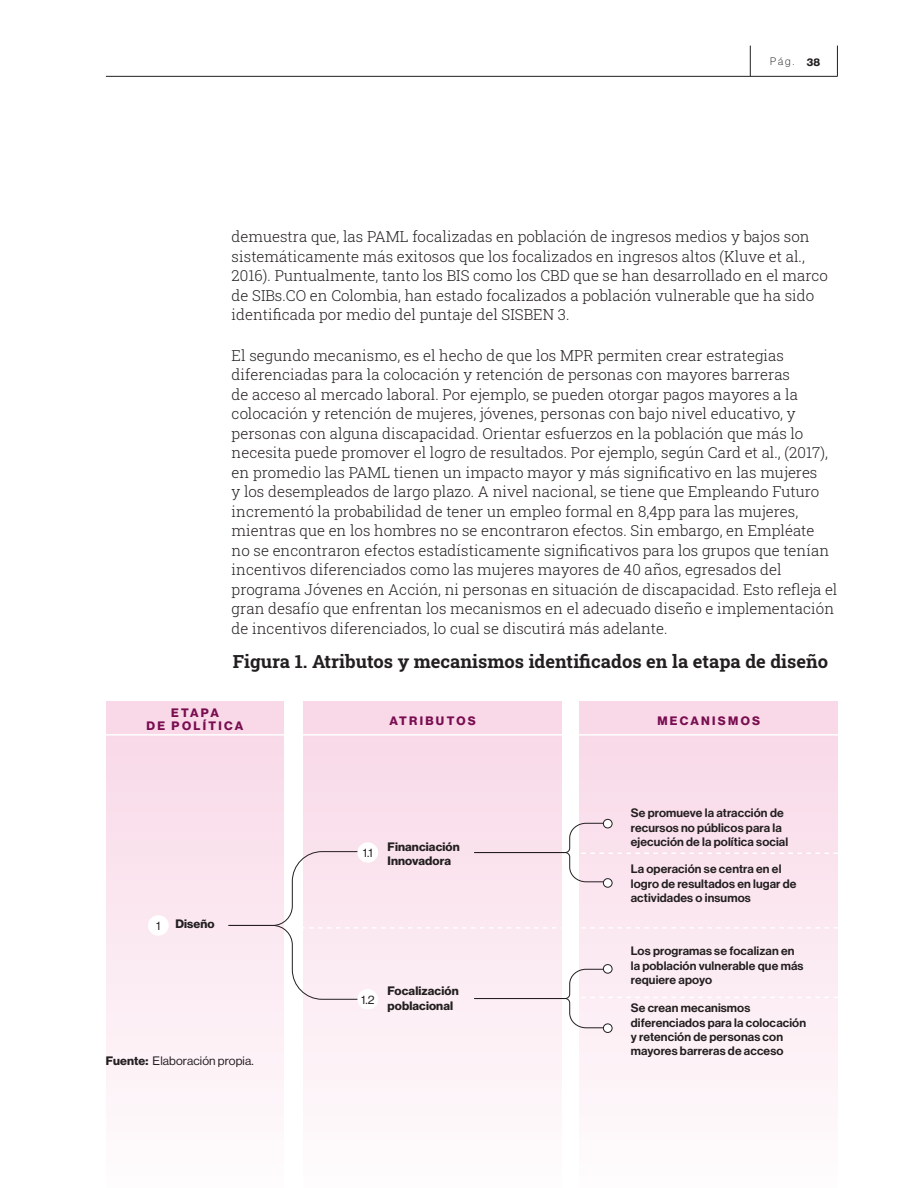
<style>
.page{position:relative;width:918px;height:1188px;background:#fff}
.page>*{position:absolute;margin:0;border:0;box-sizing:border-box;transform-origin:0 0}
.t1{font:700 18px "Roboto Slab";color:#231f20}
.t2{font:300 15px/19.5px "Roboto Slab";color:#231f20}
.t3{font:500 12px/14.4px "Neue Haas Grotesk Display";letter-spacing:.01em;color:#231f20}
.t4{font:700 12px/14.4px "Neue Haas Grotesk Display";letter-spacing:.01em;color:#231f20}
.t5{font:700 12px/13.5px "Neue Haas Grotesk Display";letter-spacing:.19em;color:#780d4f;text-align:center}
.t6{font:12px "Neue Haas Grotesk Display";letter-spacing:.01em;color:#231f20}
.t7{font:300 10.5px "Neue Haas Grotesk Display";color:#231f20}
.s1{font-weight:700}
</style>
<div class="page">
<hr style="left:106px;top:76px;width:732px;height:1px;background:#231f20">
<hr style="left:750px;top:46px;width:1px;height:30px;background:#231f20">
<hr style="left:837px;top:46px;width:1px;height:30px;background:#231f20">
<div style="left:106px;top:702px;width:178px;height:486px;background:linear-gradient(to bottom,#f8d7e7,#fefcfd)"></div>
<svg style="left:304px;top:702px;width:257px;height:387px"></svg>
<svg style="left:580px;top:702px;width:257px;height:387px"></svg>
<hr style="left:95px;top:734px;width:753px;height:2px;background:#fff">
<div style="left:148px;top:915px;width:21px;height:21px;background:#fff;border-radius:50%"></div>
<svg style="left:228px;top:823px;width:610px;height:206px;background:#f9e8f0"></svg>
<div style="left:603px;top:965px;width:9px;height:8px;background:#fff;border-radius:50%"></div>
<div style="left:603px;top:964px;width:9px;height:10px;border:1px solid #231f20;border-radius:50%"></div>
<div style="left:603px;top:819px;width:9px;height:9px;background:#fff;border-radius:50%"></div>
<div style="left:603px;top:819px;width:9px;height:9px;border:1px solid #231f20;border-radius:50%"></div>
<div style="left:603px;top:1024px;width:9px;height:8px;background:#fff;border-radius:50%"></div>
<div style="left:603px;top:1024px;width:9px;height:9px;border:1px solid #231f20;border-radius:50%"></div>
<div style="left:603px;top:879px;width:9px;height:8px;background:#fff;border-radius:50%"></div>
<div style="left:603px;top:878px;width:9px;height:10px;border:1px solid #231f20;border-radius:50%"></div>
<p class="t7" style="left:770px;top:56px;width:52px">Pág. <span class="s1">38</span></p>
<p class="t2" style="left:232px;top:226px;width:598px">demuestra que, las PAML focalizadas en población de ingresos medios y bajos son sistemáticamente más exitosos que los focalizados en ingresos altos (Kluve et al., 2016). Puntualmente, tanto los BIS como los CBD que se han desarrollado en el marco de SIBs.CO en Colombia, han estado focalizados a población vulnerable que ha sido identificada por medio del puntaje del SISBEN 3.</p>
<p class="t2" style="left:232px;top:345px;width:607px">El segundo mecanismo, es el hecho de que los MPR permiten crear estrategias diferenciadas para la colocación y retención de personas con mayores barreras<br>de acceso al mercado laboral. Por ejemplo, se pueden otorgar pagos mayores a la colocación y retención de mujeres, jóvenes, personas con bajo nivel educativo, y personas con alguna discapacidad. Orientar esfuerzos en la población que más lo necesita puede promover el logro de resultados. Por ejemplo, según Card et al., (2017), en promedio las PAML tienen un impacto mayor y más significativo en las mujeres<br>y los desempleados de largo plazo. A nivel nacional, se tiene que Empleando Futuro incrementó la probabilidad de tener un empleo formal en 8,4pp para las mujeres, mientras que en los hombres no se encontraron efectos. Sin embargo, en Empléate<br>no se encontraron efectos estadísticamente significativos para los grupos que tenían incentivos diferenciados como las mujeres mayores de 40 años, egresados del programa Jóvenes en Acción, ni personas en situación de discapacidad. Esto refleja el gran desafío que enfrentan los mecanismos en el adecuado diseño e implementación de incentivos diferenciados, lo cual se discutirá más adelante.</p>
<p class="t1" style="left:233px;top:649px;width:597px">Figura 1. Atributos y mecanismos identificados en la etapa de diseño</p>
<p class="t5" style="left:147px;top:706px;width:98px">ETAPA<br>DE POLÍTICA</p>
<p class="t5" style="left:389px;top:714px;width:88px">ATRIBUTOS</p>
<p class="t5" style="left:657px;top:714px;width:104px">MECANISMOS</p>
<p class="t6" style="left:156px;top:919px;width:6px">1</p>
<p class="t4" style="left:175px;top:917px;width:41px">Diseño</p>
<p class="t6" style="left:106px;top:1054px;width:149px"><span class="s1">Fuente:</span> Elaboración propia.</p>
<p class="t6" style="left:363px;top:846px;width:11px">1.1</p>
<p class="t4" style="left:388px;top:839px;width:74px">Financiación<br>Innovadora</p>
<p class="t6" style="left:361px;top:993px;width:15px">1.2</p>
<p class="t4" style="left:388px;top:984px;width:73px">Focalización poblacional</p>
<p class="t3" style="left:631px;top:806px;width:159px">Se promueve la atracción de recursos no públicos para la ejecución de la política social</p>
<p class="t3" style="left:631px;top:862px;width:167px">La operación se centra en el logro de resultados en lugar de actividades o insumos</p>
<p class="t3" style="left:631px;top:944px;width:174px">Los programas se focalizan en la población vulnerable que más requiere apoyo</p>
<p class="t3" style="left:631px;top:1001px;width:177px">Se crean mecanismos diferenciados para la colocación y retención de personas con mayores barreras de acceso</p>
</div>
